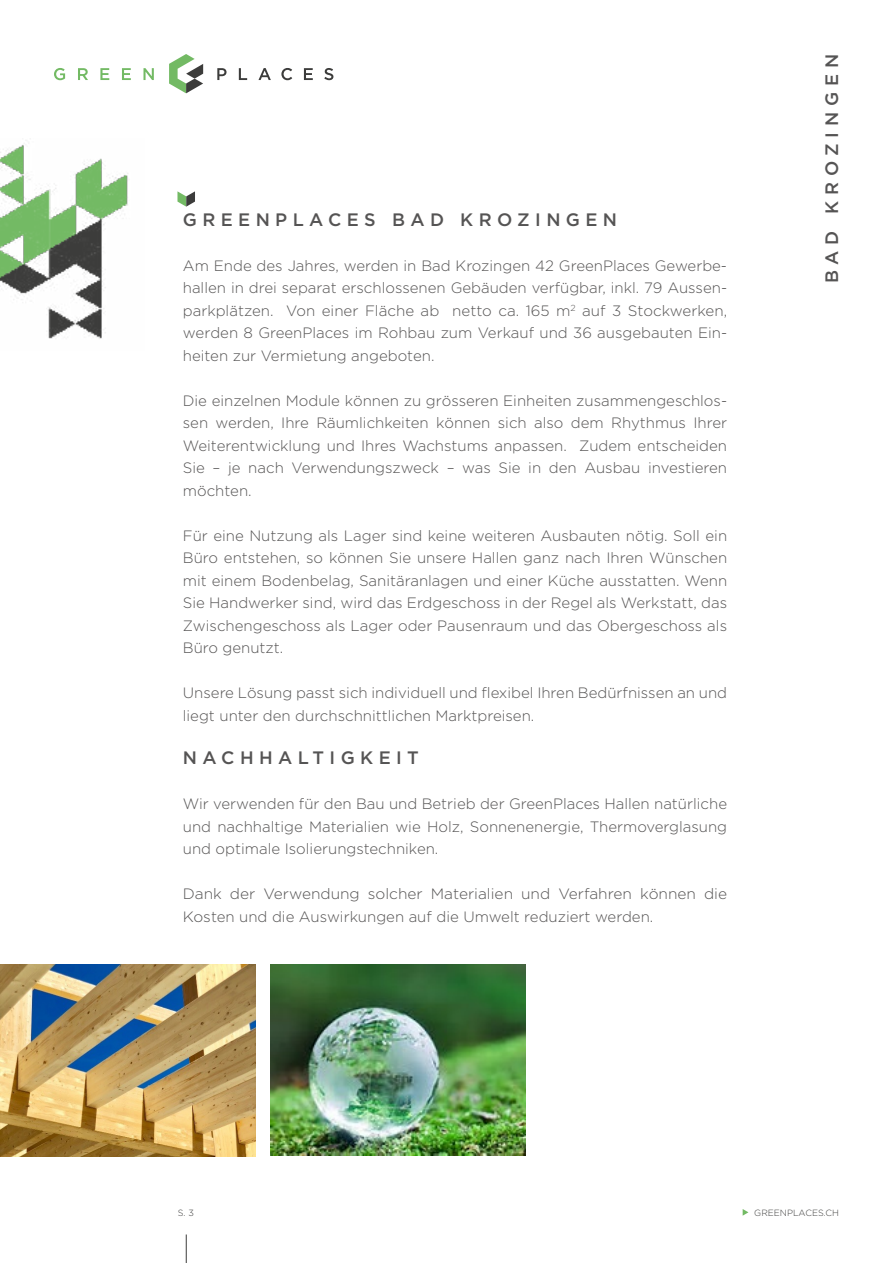
<style>
.page{position:relative;width:893px;height:1263px;background:#fff}
.page>*{position:absolute;margin:0;border:0;box-sizing:border-box;transform-origin:0 0}
.t1{font:500 18px "Gotham Pro";letter-spacing:.3em;color:#555454}
.t2{font:500 18px "Gotham Pro";letter-spacing:.32em;color:#555454}
.t3{font:300 15px/22.5px "Gotham Pro";color:#555454;text-align:justify}
.t4{font:300 9px "Gotham Pro";color:#3c3c3b}
</style>
<div class="page">
<svg style="left:54px;top:68px;width:11px;height:12px"></svg>
<svg style="left:78px;top:68px;width:10px;height:12px"></svg>
<svg style="left:100px;top:68px;width:9px;height:12px"></svg>
<svg style="left:122px;top:68px;width:9px;height:12px"></svg>
<svg style="left:143px;top:68px;width:11px;height:12px"></svg>
<svg style="left:169px;top:54px;width:34px;height:39px"></svg>
<svg style="left:217px;top:68px;width:10px;height:12px"></svg>
<svg style="left:239px;top:68px;width:8px;height:12px"></svg>
<svg style="left:258px;top:68px;width:13px;height:12px"></svg>
<svg style="left:281px;top:68px;width:11px;height:12px"></svg>
<svg style="left:304px;top:68px;width:9px;height:12px"></svg>
<svg style="left:324px;top:68px;width:9px;height:12px"></svg>
<svg style="left:186px;top:1234px;width:1px;height:29px"></svg>
<svg style="left:743px;top:1209px;width:5px;height:7px"></svg>
<img style="left:0;top:965px;width:255px;height:192px">
<img style="left:270px;top:965px;width:255px;height:191px">
<svg style="left:177px;top:191px;width:18px;height:16px"></svg>
<img style="left:0;top:145px;width:128px;height:194px">
<p class="t1" style="left:183px;top:209px;width:436px">GREENPLACES BAD KROZINGEN</p>
<p class="t3" style="left:183px;top:254px;width:546px">Am Ende des Jahres, werden in Bad Krozingen 42 GreenPlaces Gewerbe&shy;hallen in drei separat erschlossenen Gebäuden verfügbar, inkl. 79 Aussen&shy;parkplätzen. Von einer Fläche ab netto ca. 165 m<sup>2</sup> auf 3 Stockwerken, werden 8 GreenPlaces im Rohbau zum Verkauf und 36 ausgebauten Ein&shy;heiten zur Vermietung angeboten.</p>
<p class="t3" style="left:183px;top:389px;width:546px">Die einzelnen Module können zu grösseren Einheiten zusammengeschlos&shy;sen werden, Ihre Räumlichkeiten können sich also dem Rhythmus Ihrer Weiterentwicklung und Ihres Wachstums anpassen. Zudem entscheiden Sie – je nach Verwendungszweck – was Sie in den Ausbau investieren möchten.</p>
<p class="t3" style="left:183px;top:524px;width:546px">Für eine Nutzung als Lager sind keine weiteren Ausbauten nötig. Soll ein Büro entstehen, so können Sie unsere Hallen ganz nach Ihren Wünschen mit einem Bodenbelag, Sanitäranlagen und einer Küche ausstatten. Wenn Sie Handwerker sind, wird das Erdgeschoss in der Regel als Werkstatt, das Zwischengeschoss als Lager oder Pausenraum und das Obergeschoss als Büro genutzt.</p>
<p class="t3" style="left:183px;top:682px;width:546px">Unsere Lösung passt sich individuell und flexibel Ihren Bedürfnissen an und liegt unter den durchschnittlichen Marktpreisen.</p>
<p class="t1" style="left:183px;top:747px;width:238px">NACHHALTIGKEIT</p>
<p class="t3" style="left:183px;top:793px;width:546px">Wir verwenden für den Bau und Betrieb der GreenPlaces Hallen natürliche und nachhaltige Materialien wie Holz, Sonnenenergie, Thermoverglasung und optimale Isolierungstechniken.</p>
<p class="t3" style="left:183px;top:883px;width:546px">Dank der Verwendung solcher Materialien und Verfahren können die<br>Kosten und die Auswirkungen auf die Umwelt reduziert werden.</p>
<p class="t2" style="left:821px;top:283px;width:231px;rotate:-90deg">BAD KROZINGEN</p>
<p class="t4" style="left:178px;top:1207px;width:18px">S. 3</p>
<p class="t4" style="left:754px;top:1207px;width:86px">GREENPLACES.CH</p>
</div>
